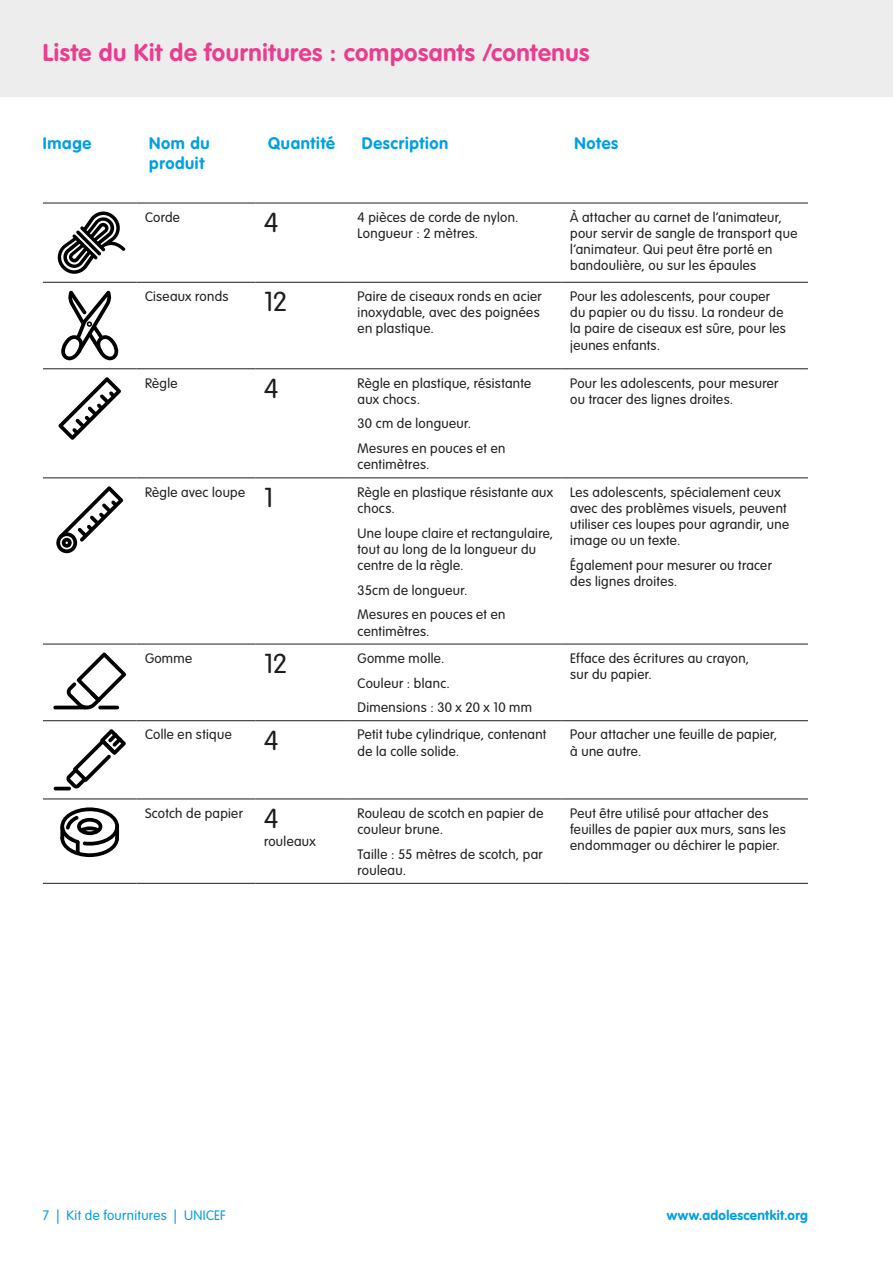
<style>
.page{position:relative;width:893px;height:1263px;background:#fff}
.page>*{position:absolute;margin:0;border:0;box-sizing:border-box;transform-origin:0 0}
.t1{font:300 27px "VAG Rounded";color:#1d1d1b}
.t2{font:700 24px "VAG Rounded";letter-spacing:.025em;color:#e93e8f}
.t3{font:700 16.5px/19.5px "VAG Rounded";letter-spacing:.04em;color:#009fe3}
.t4{font:300 13.5px/16.2px "VAG Rounded";letter-spacing:.025em;color:#1d1d1b}
.t5{font:300 13.5px "VAG Rounded";letter-spacing:.025em;color:#009fe3}
.t6{font:700 13.5px "VAG Rounded";letter-spacing:.025em;color:#009fe3}
.s1{font-size:27px}
</style>
<div class="page">
<div style="left:0;top:0;width:893px;height:97px;background:#ededed"></div>
<hr style="left:43px;top:282px;width:93px;height:1px;background:#1d1d1b">
<hr style="left:136px;top:282px;width:120px;height:1px;background:#1d1d1b">
<hr style="left:256px;top:282px;width:93px;height:1px;background:#1d1d1b">
<hr style="left:349px;top:282px;width:213px;height:1px;background:#1d1d1b">
<hr style="left:562px;top:282px;width:246px;height:1px;background:#1d1d1b">
<hr style="left:43px;top:368px;width:93px;height:1px;background:#1d1d1b">
<hr style="left:136px;top:368px;width:120px;height:1px;background:#1d1d1b">
<hr style="left:256px;top:368px;width:93px;height:1px;background:#1d1d1b">
<hr style="left:349px;top:368px;width:213px;height:1px;background:#1d1d1b">
<hr style="left:562px;top:368px;width:246px;height:1px;background:#1d1d1b">
<hr style="left:43px;top:478px;width:93px;height:1px;background:#1d1d1b">
<hr style="left:136px;top:478px;width:120px;height:1px;background:#1d1d1b">
<hr style="left:256px;top:478px;width:93px;height:1px;background:#1d1d1b">
<hr style="left:349px;top:478px;width:213px;height:1px;background:#1d1d1b">
<hr style="left:562px;top:478px;width:246px;height:1px;background:#1d1d1b">
<hr style="left:43px;top:644px;width:93px;height:1px;background:#1d1d1b">
<hr style="left:136px;top:644px;width:120px;height:1px;background:#1d1d1b">
<hr style="left:256px;top:644px;width:93px;height:1px;background:#1d1d1b">
<hr style="left:349px;top:644px;width:213px;height:1px;background:#1d1d1b">
<hr style="left:562px;top:644px;width:246px;height:1px;background:#1d1d1b">
<hr style="left:43px;top:720px;width:93px;height:1px;background:#1d1d1b">
<hr style="left:136px;top:720px;width:120px;height:1px;background:#1d1d1b">
<hr style="left:256px;top:720px;width:93px;height:1px;background:#1d1d1b">
<hr style="left:349px;top:720px;width:213px;height:1px;background:#1d1d1b">
<hr style="left:562px;top:720px;width:246px;height:1px;background:#1d1d1b">
<hr style="left:43px;top:799px;width:93px;height:1px;background:#1d1d1b">
<hr style="left:136px;top:799px;width:120px;height:1px;background:#1d1d1b">
<hr style="left:256px;top:799px;width:93px;height:1px;background:#1d1d1b">
<hr style="left:349px;top:799px;width:213px;height:1px;background:#1d1d1b">
<hr style="left:562px;top:799px;width:246px;height:1px;background:#1d1d1b">
<hr style="left:43px;top:883px;width:93px;height:1px;background:#1d1d1b">
<hr style="left:136px;top:883px;width:120px;height:1px;background:#1d1d1b">
<hr style="left:256px;top:883px;width:93px;height:1px;background:#1d1d1b">
<hr style="left:349px;top:883px;width:213px;height:1px;background:#1d1d1b">
<hr style="left:562px;top:883px;width:246px;height:1px;background:#1d1d1b">
<hr style="left:43px;top:203px;width:93px;height:1px;background:#1d1d1b">
<hr style="left:136px;top:203px;width:120px;height:1px;background:#1d1d1b">
<hr style="left:256px;top:203px;width:93px;height:1px;background:#1d1d1b">
<hr style="left:349px;top:203px;width:213px;height:1px;background:#1d1d1b">
<hr style="left:562px;top:203px;width:246px;height:1px;background:#1d1d1b">
<svg style="left:58px;top:211px;width:68px;height:63px"></svg>
<svg style="left:61px;top:291px;width:57px;height:69px"></svg>
<svg style="left:58px;top:377px;width:63px;height:63px"></svg>
<svg style="left:56px;top:486px;width:67px;height:67px"></svg>
<svg style="left:67px;top:652px;width:59px;height:57px"></svg>
<hr style="left:53px;top:706px;width:34px;height:3px;background:#000;border-radius:2px">
<hr style="left:98px;top:706px;width:21px;height:3px;background:#000;border-radius:2px">
<svg style="left:66px;top:729px;width:60px;height:59px"></svg>
<hr style="left:54px;top:787px;width:17px;height:3px;background:#000;border-radius:2px">
<svg style="left:60px;top:807px;width:59px;height:50px"></svg>
<svg style="left:76px;top:841px;width:4px;height:13px"></svg>
<h2 class="t2" style="left:43px;top:38px;width:548px">Liste du Kit de fournitures : composants /contenus</h2>
<p class="t3" style="left:43px;top:134px;width:50px">Image</p>
<p class="t3" style="left:149px;top:134px;width:62px">Nom du produit</p>
<p class="t3" style="left:268px;top:134px;width:68px">Quantité</p>
<p class="t3" style="left:362px;top:134px;width:88px">Description</p>
<p class="t3" style="left:574px;top:134px;width:45px">Notes</p>
<p class="t4" style="left:145px;top:209px;width:37px">Corde</p>
<h1 class="t1" style="left:264px;top:207px;width:16px">4</h1>
<p class="t4" style="left:358px;top:209px;width:163px">4 pièces de corde de nylon.<br>Longueur : 2 mètres.</p>
<p class="t4" style="left:570px;top:209px;width:229px">À attacher au carnet de l’animateur, pour servir de sangle de transport que l’animateur. Qui peut être porté en bandoulière, ou sur les épaules</p>
<p class="t4" style="left:145px;top:289px;width:85px">Ciseaux ronds</p>
<h1 class="t1" style="left:264px;top:286px;width:25px">12</h1>
<p class="t4" style="left:358px;top:289px;width:186px">Paire de ciseaux ronds en acier inoxydable, avec des poignées en plastique.</p>
<p class="t4" style="left:570px;top:289px;width:217px">Pour les adolescents, pour couper du papier ou du tissu. La rondeur de la paire de ciseaux est sûre, pour les jeunes enfants.</p>
<p class="t4" style="left:145px;top:375px;width:34px">Règle</p>
<h1 class="t1" style="left:264px;top:373px;width:16px">4</h1>
<p class="t4" style="left:358px;top:375px;width:175px">Règle en plastique, résistante aux chocs.</p>
<p class="t4" style="left:358px;top:412px;width:149px;line-height:24.8px">30 cm de longueur.<br>Mesures en pouces et en</p>
<p class="t4" style="left:358px;top:457px;width:73px">centimètres.</p>
<p class="t4" style="left:570px;top:375px;width:210px">Pour les adolescents, pour mesurer ou tracer des lignes droites.</p>
<p class="t4" style="left:145px;top:484px;width:130px">Règle avec loupe <span class="s1">1</span></p>
<p class="t4" style="left:358px;top:484px;width:197px">Règle en plastique résistante aux chocs.</p>
<p class="t4" style="left:358px;top:525px;width:197px">Une loupe claire et rectangulaire, tout au long de la longueur du centre de la règle.</p>
<p class="t4" style="left:358px;top:578px;width:149px;line-height:24.8px">35cm de longueur.<br>Mesures en pouces et en</p>
<p class="t4" style="left:358px;top:623px;width:73px">centimètres.</p>
<p class="t4" style="left:570px;top:484px;width:220px">Les adolescents, spécialement ceux avec des problèmes visuels, peuvent utiliser ces loupes pour agrandir, une image ou un texte.</p>
<p class="t4" style="left:570px;top:558px;width:203px">Également pour mesurer ou tracer des lignes droites.</p>
<p class="t4" style="left:145px;top:650px;width:49px">Gomme</p>
<h1 class="t1" style="left:264px;top:648px;width:25px">12</h1>
<p class="t4" style="left:358px;top:646px;width:176px;line-height:24.8px">Gomme molle.<br>Couleur : blanc.<br>Dimensions : 30 x 20 x 10 mm</p>
<p class="t4" style="left:570px;top:650px;width:181px">Efface des écritures au crayon, sur du papier.</p>
<p class="t4" style="left:145px;top:727px;width:135px">Colle en stique <span class="s1">4</span></p>
<p class="t4" style="left:358px;top:727px;width:190px">Petit tube cylindrique, contenant de la colle solide.</p>
<p class="t4" style="left:570px;top:727px;width:209px">Pour attacher une feuille de papier, à une autre.</p>
<p class="t4" style="left:264px;top:799px;width:53px;line-height:28.2px;text-indent:-119px">Scotch de papier <span class="s1">4 </span>rouleaux</p>
<p class="t4" style="left:358px;top:805px;width:187px">Rouleau de scotch en papier de couleur brune.</p>
<p class="t4" style="left:358px;top:846px;width:187px">Taille : 55 mètres de scotch, par rouleau.</p>
<p class="t4" style="left:570px;top:805px;width:217px">Peut être utilisé pour attacher des feuilles de papier aux murs, sans les endommager ou déchirer le papier.</p>
<p class="t5" style="left:43px;top:1208px;width:185px">7 | Kit de fournitures | UNICEF</p>
<p class="t6" style="left:667px;top:1207px;width:143px">www.adolescentkit.org</p>
</div>
